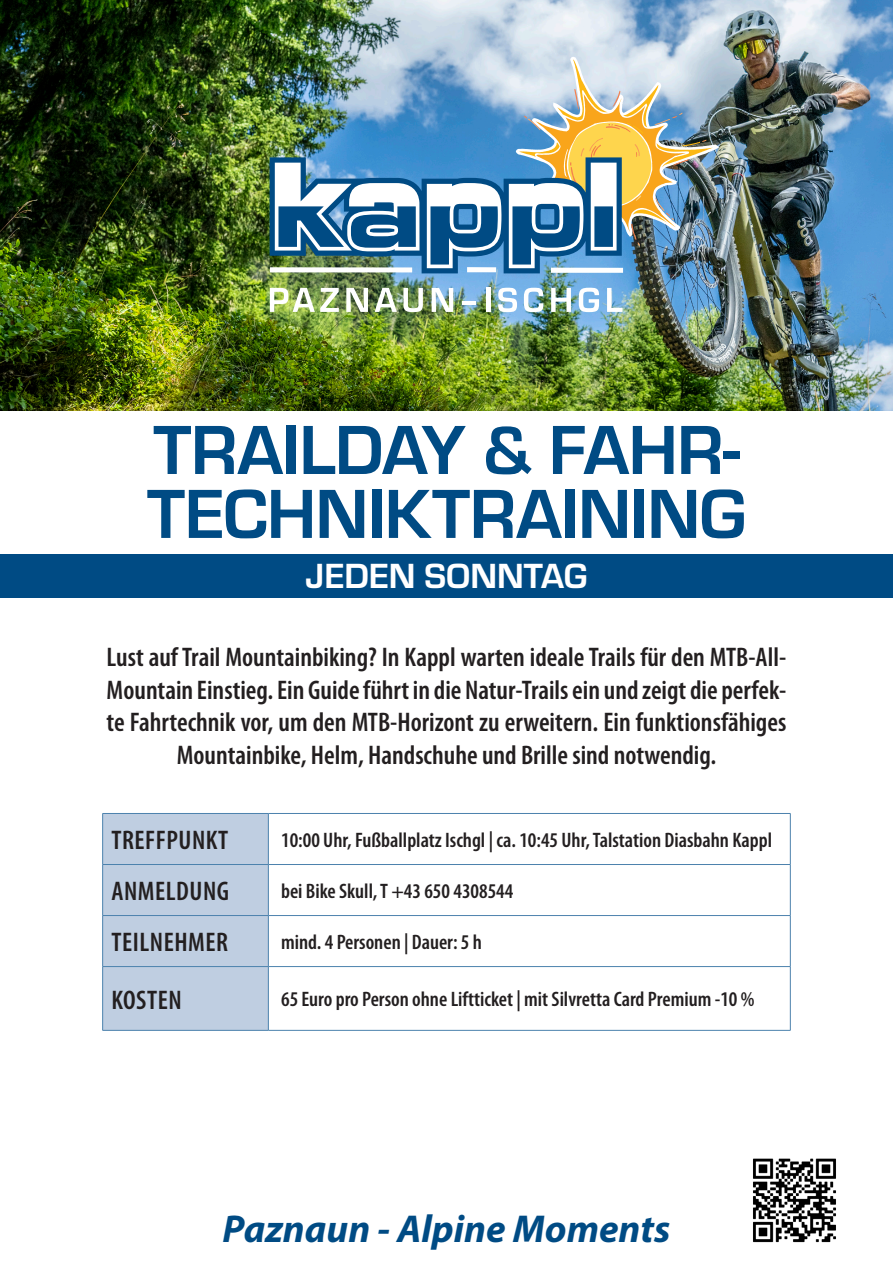
<style>
.page{position:relative;width:893px;height:1263px;background:#fff}
.page>*{position:absolute;margin:0;border:0;box-sizing:border-box;transform-origin:0 0}
.t1{font:700 72px/63.9px "Eurostile";letter-spacing:-.01em;color:#004b84}
.t2{font:italic 700 39px "Myriad Pro";color:#004b84}
.t3{font:700 36.3px "Eurostile";color:#fff}
.t4{font:600 condensed 27px/32.4px "Myriad Pro";color:#231f20;text-align:center}
.t5{font:600 condensed 27px "Myriad Pro";letter-spacing:.02em;color:#231f20}
.t6{font:600 condensed 21px "Myriad Pro";color:#231f20}
</style>
<div class="page">
<div style="left:0;top:554px;width:893px;height:43px;background:#004b84"></div>
<img style="left:0;top:0;width:893px;height:411px">
<img style="left:270px;top:57px;width:449px;height:216px">
<svg style="left:270px;top:288px;width:69px;height:24px"></svg>
<svg style="left:346px;top:288px;width:22px;height:24px"></svg>
<svg style="left:375px;top:288px;width:22px;height:24px"></svg>
<svg style="left:403px;top:288px;width:20px;height:24px"></svg>
<svg style="left:432px;top:288px;width:21px;height:24px"></svg>
<hr style="left:462px;top:302px;width:14px;height:3px;background:#fff">
<hr style="left:486px;top:288px;width:4px;height:24px;background:#fff">
<svg style="left:498px;top:288px;width:19px;height:24px"></svg>
<svg style="left:524px;top:288px;width:19px;height:24px"></svg>
<svg style="left:551px;top:288px;width:20px;height:24px"></svg>
<svg style="left:579px;top:287px;width:20px;height:25px"></svg>
<svg style="left:607px;top:288px;width:15px;height:24px"></svg>
<div style="left:270px;top:267px;width:142px;height:5px;background:#fff"></div>
<div style="left:467px;top:267px;width:29px;height:5px;background:#fff"></div>
<div style="left:551px;top:268px;width:72px;height:5px;background:#fff"></div>
<div style="left:103px;top:814px;width:165px;height:216px;background:#bfcee1"></div>
<hr style="left:102px;top:813px;width:166px;height:1px;background:#4c82ad">
<hr style="left:102px;top:814px;width:1px;height:50px;background:#4c82ad">
<hr style="left:268px;top:813px;width:522px;height:1px;background:#4c82ad">
<hr style="left:268px;top:814px;width:1px;height:50px;background:#4c82ad">
<hr style="left:790px;top:814px;width:1px;height:50px;background:#4c82ad">
<hr style="left:102px;top:864px;width:166px;height:1px;background:#4c82ad">
<hr style="left:102px;top:865px;width:1px;height:50px;background:#4c82ad">
<hr style="left:268px;top:864px;width:522px;height:1px;background:#4c82ad">
<hr style="left:268px;top:865px;width:1px;height:50px;background:#4c82ad">
<hr style="left:790px;top:865px;width:1px;height:50px;background:#4c82ad">
<hr style="left:102px;top:915px;width:166px;height:1px;background:#4c82ad">
<hr style="left:102px;top:916px;width:1px;height:50px;background:#4c82ad">
<hr style="left:268px;top:915px;width:522px;height:1px;background:#4c82ad">
<hr style="left:268px;top:916px;width:1px;height:50px;background:#4c82ad">
<hr style="left:790px;top:916px;width:1px;height:50px;background:#4c82ad">
<hr style="left:102px;top:966px;width:166px;height:1px;background:#4c82ad">
<hr style="left:102px;top:967px;width:1px;height:63px;background:#4c82ad">
<hr style="left:268px;top:966px;width:522px;height:1px;background:#4c82ad">
<hr style="left:268px;top:967px;width:1px;height:63px;background:#4c82ad">
<hr style="left:790px;top:967px;width:1px;height:63px;background:#4c82ad">
<hr style="left:102px;top:1030px;width:166px;height:1px;background:#4c82ad">
<hr style="left:268px;top:1030px;width:522px;height:1px;background:#4c82ad">
<img style="left:753px;top:1158px;width:83px;height:85px">
<h1 class="t1" style="left:147px;top:419px;width:600px">TRAILDAY &amp; FAHR-<br>TECHNIKTRAINING</h1>
<h3 class="t3" style="left:306px;top:556px;width:283px">JEDEN SONNTAG</h3>
<p class="t4" style="left:107px;top:642px;width:681px">Lust auf Trail Mountainbiking? In Kappl warten ideale Trails für den MTB-All-Mountain Einstieg. Ein Guide führt in die Natur-Trails ein und zeigt die perfek&shy;te Fahrtechnik vor, um den MTB-Horizont zu erweitern. Ein funktionsfähiges Mountainbike, Helm, Handschuhe und Brille sind notwendig.</p>
<p class="t5" style="left:111px;top:825px;width:118px">TREFFPUNKT</p>
<p class="t6" style="left:281px;top:828px;width:493px">10:00 Uhr, Fußballplatz Ischgl | ca. 10:45 Uhr, Talstation Diasbahn Kappl</p>
<p class="t5" style="left:111px;top:876px;width:119px">ANMELDUNG</p>
<p class="t6" style="left:281px;top:879px;width:234px">bei Bike Skull, T +43 650 4308544</p>
<p class="t5" style="left:111px;top:927px;width:118px">TEILNEHMER</p>
<p class="t6" style="left:281px;top:930px;width:202px">mind. 4 Personen | Dauer: 5 h</p>
<p class="t4" style="left:111px;top:984px;width:72px">KOSTEN</p>
<p class="t6" style="left:281px;top:988px;width:475px">65 Euro pro Person ohne Liftticket | mit Silvretta Card Premium -10 %</p>
<h2 class="t2" style="left:223px;top:1204px;width:449px">Paznaun - Alpine Moments</h2>
</div>
